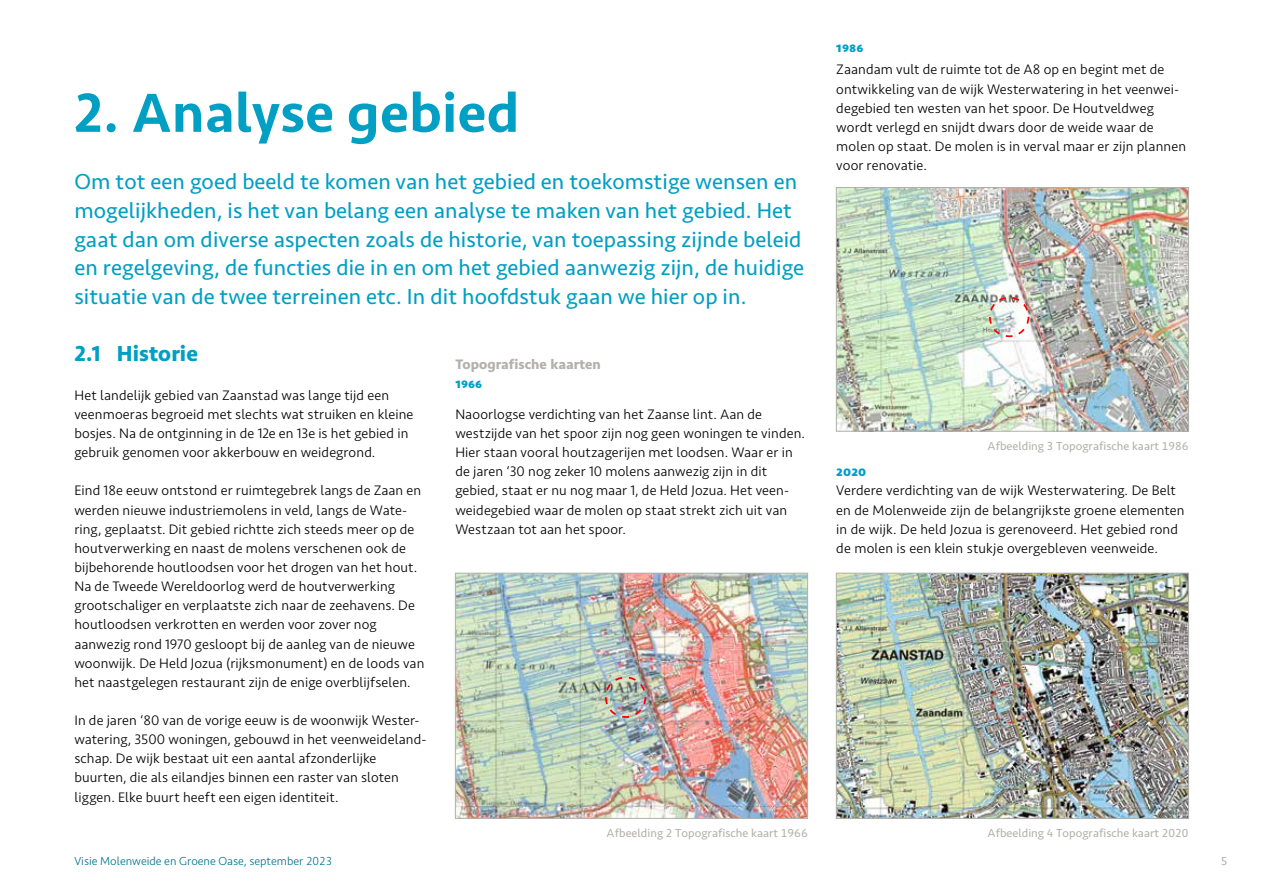
<style>
.page{position:relative;width:1263px;height:893px;background:#fff}
.page>*{position:absolute;margin:0;border:0;box-sizing:border-box;transform-origin:0 0}
.t1{font:500 57px "Seravek";letter-spacing:.005em;color:#009fc3}
.t2{font:22.5px/28.7px "Seravek";letter-spacing:.005em;color:#009fc3}
.t3{font:700 22.5px "Seravek";color:#009fc3}
.t4{font:300 14.25px/19.2px "Seravek";letter-spacing:.01em;color:#000}
.t5{font:700 14.25px "Seravek";color:#b2b1ac}
.t6{font:700 14.25px "Seravek";letter-spacing:.01em;color:#009fc3}
.t7{font:12px "Seravek";letter-spacing:.005em;color:#b2b1ac}
.t8{font:300 12px "Seravek";color:#00758c}
</style>
<div class="page">
<img style="left:457px;top:575px;width:349px;height:242px">
<img style="left:597px;top:676px;width:50px;height:42px">
<div style="left:455px;top:573px;width:353px;height:246px;border:1px solid #b2b1ac"></div>
<img style="left:838px;top:189px;width:349px;height:240px">
<svg style="left:982px;top:296px;width:48px;height:41px"></svg>
<div style="left:836px;top:187px;width:353px;height:244px;border:1px solid #b2b1ac"></div>
<img style="left:838px;top:575px;width:349px;height:242px">
<div style="left:836px;top:573px;width:353px;height:246px;border:1px solid #b2b1ac"></div>
<h1 class="t1" style="left:74px;top:77px;width:446px">2. Analyse gebied</h1>
<p class="t2" style="left:74px;top:168px;width:731px">Om tot een goed beeld te komen van het gebied en toekomstige wensen en mogelijkheden, is het van belang een analyse te maken van het gebied. Het gaat dan om diverse aspecten zoals de historie, van toepassing zijnde beleid en regelgeving, de functies die in en om het gebied aanwezig zijn, de huidige situatie van de twee terreinen etc. In dit hoofdstuk gaan we hier op in.</p>
<h2 class="t3" style="left:74px;top:340px;width:125px">2.1 Historie</h2>
<p class="t4" style="left:74px;top:386px;width:340px">Het landelijk gebied van Zaanstad was lange tijd een veenmoeras begroeid met slechts wat struiken en kleine bosjes. Na de ontginning in de 12e en 13e is het gebied in gebruik genomen voor akkerbouw en weidegrond.</p>
<p class="t4" style="left:74px;top:481px;width:352px">Eind 18e eeuw ontstond er ruimtegebrek langs de Zaan en werden nieuwe industriemolens in veld, langs de Wate&shy;ring, geplaatst. Dit gebied richtte zich steeds meer op de houtverwerking en naast de molens verschenen ook de bijbehorende houtloodsen voor het drogen van het hout.<br>Na de Tweede Wereldoorlog werd de houtverwerking grootschaliger en verplaatste zich naar de zeehavens. De houtloodsen verkrotten en werden voor zover nog aanwezig rond 1970 gesloopt bij de aanleg van de nieuwe woonwijk. De Held Jozua (rijksmonument) en de loods van het naastgelegen restaurant zijn de enige overblijfselen.</p>
<p class="t4" style="left:74px;top:711px;width:354px">In de jaren ‘80 van de vorige eeuw is de woonwijk Wester&shy;watering, 3500 woningen, gebouwd in het veenweideland&shy;schap. De wijk bestaat uit een aantal afzonderlijke buurten, die als eilandjes binnen een raster van sloten liggen. Elke buurt heeft een eigen identiteit.</p>
<p class="t5" style="left:455px;top:355px;width:147px">Topografische kaarten</p>
<p class="t6" style="left:455px;top:374px;width:28px">1966</p>
<p class="t4" style="left:455px;top:405px;width:351px">Naoorlogse verdichting van het Zaanse lint. Aan de westzijde van het spoor zijn nog geen woningen te vinden.<br>Hier staan vooral houtzagerijen met loodsen. Waar er in de jaren ‘30 nog zeker 10 molens aanwezig zijn in dit gebied, staat er nu nog maar 1, de Held Jozua. Het veen&shy;weidegebied waar de molen op staat strekt zich uit van Westzaan tot aan het spoor.</p>
<p class="t7" style="left:607px;top:826px;width:202px">Afbeelding 2 Topografische kaart 1966</p>
<p class="t6" style="left:836px;top:38px;width:29px">1986</p>
<p class="t4" style="left:836px;top:60px;width:351px">Zaandam vult de ruimte tot de A8 op en begint met de ontwikkeling van de wijk Westerwatering in het veenwei&shy;degebied ten westen van het spoor. De Houtveldweg wordt verlegd en snijdt dwars door de weide waar de molen op staat. De molen is in verval maar er zijn plannen voor renovatie.</p>
<p class="t7" style="left:987px;top:439px;width:202px">Afbeelding 3 Topografische kaart 1986</p>
<p class="t6" style="left:836px;top:463px;width:31px">2020</p>
<p class="t4" style="left:836px;top:481px;width:350px">Verdere verdichting van de wijk Westerwatering. De Belt en de Molenweide zijn de belangrijkste groene elementen in de wijk. De held Jozua is gerenoveerd. Het gebied rond de molen is een klein stukje overgebleven veenweide.</p>
<p class="t7" style="left:987px;top:826px;width:202px">Afbeelding 4 Topografische kaart 2020</p>
<p class="t8" style="left:74px;top:854px;width:260px">Visie Molenweide en Groene Oase, september 2023</p>
<p class="t7" style="left:1221px;top:854px;width:8px">5</p>
</div>
